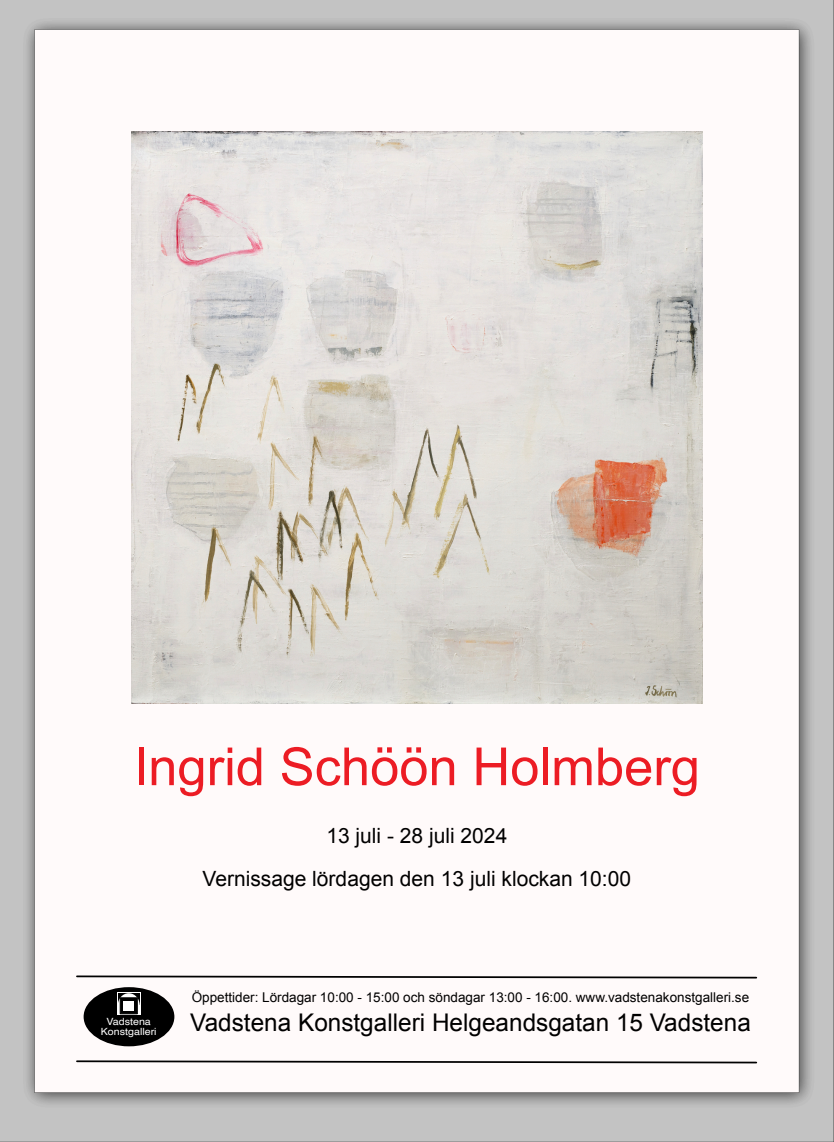
<style>
.page{position:relative;width:834px;height:1142px;background:#fff}
.page>*{position:absolute;margin:0;border:0;box-sizing:border-box;transform-origin:0 0}
.t1{font:52.5px "Arial";color:#ec1c24}
.t2{font:24.32px "Arial";color:#000}
.t3{font:21px "Arial";color:#000}
.t4{font:13.47px "Arial";color:#000}
.t5{font:9.97px/10px "Helvetica";color:#fff;text-align:center;scale:1.08 1}
</style>
<div class="page">
<img style="left:0;top:0;width:834px;height:1141px">
<svg style="left:75px;top:974px;width:683px;height:5px"></svg>
<svg style="left:75px;top:1059px;width:683px;height:5px"></svg>
<div style="left:84px;top:986px;width:90px;height:60px;background:#000;border-radius:50%"></div>
<svg style="left:117px;top:992px;width:23px;height:22px"></svg>
<svg style="left:118px;top:992px;width:22px;height:13px"></svg>
<svg style="left:118px;top:1005px;width:22px;height:8px"></svg>
<svg style="left:120px;top:997px;width:17px;height:16px"></svg>
<div style="left:123px;top:1000px;width:11px;height:10px;background:#fff"></div>
<img style="left:131px;top:131px;width:571px;height:572px">
<p class="t1" style="left:134px;top:746px;width:568px">Ingrid Schöön Holmberg</p>
<p class="t3" style="left:326px;top:827px;width:182px">13 juli - 28 juli 2024</p>
<p class="t3" style="left:202px;top:870px;width:430px">Vernissage lördagen den 13 juli klockan 10:00</p>
<p class="t5" style="left:101px;top:1016px;width:53px">Vadstena<br>Konstgalleri</p>
<p class="t4" style="left:192px;top:992px;width:559px">Öppettider: Lördagar 10:00 - 15:00 och söndagar 13:00 - 16:00. www.vadstenakonstgalleri.se</p>
<p class="t2" style="left:190px;top:1012px;width:562px">Vadstena Konstgalleri Helgeandsgatan 15 Vadstena</p>
</div>
